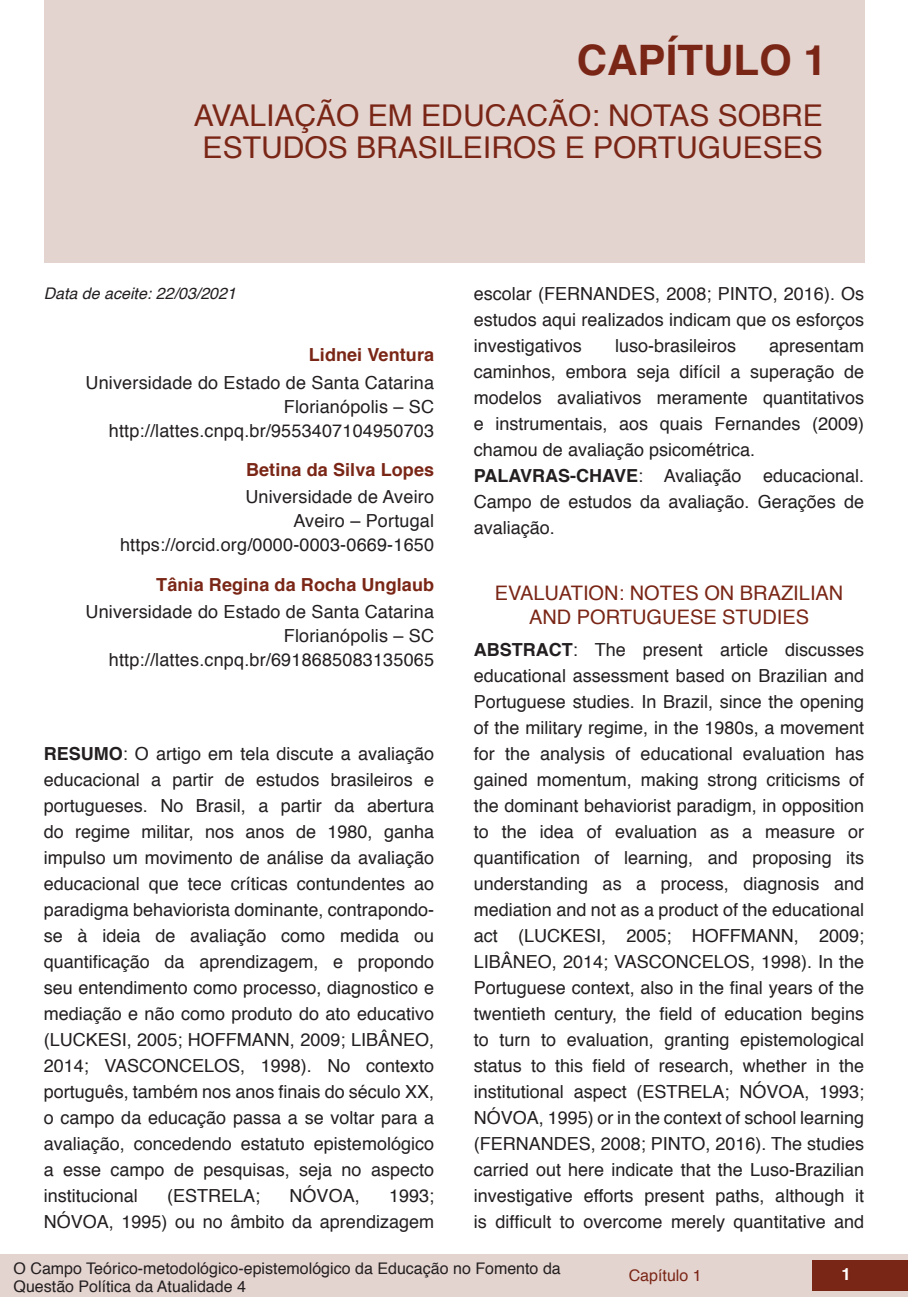
<style>
.page{position:relative;width:908px;height:1304px;background:#fff}
.page>*{position:absolute;margin:0;border:0;box-sizing:border-box;transform-origin:0 0}
.t1{font:700 42px "Helvetica";color:#7a2616}
.t2{font:30px/32px "Helvetica";color:#7a2616}
.t3{font:20px/24px "Helvetica";color:#7a2616;text-align:center}
.t4{font:18px/26px "Helvetica";color:#231f20;text-align:right}
.t5{font:700 18px "Helvetica";letter-spacing:.005em;color:#7a2616}
.t6{font:700 16.8px "Helvetica";color:#fff}
.t7{font:16px/18.2px "Helvetica";color:#231f20}
.t8{font:italic 16px "Helvetica";color:#231f20}
.t9{font:16px "Helvetica";color:#7a2616}
.s1{font-weight:700}
</style>
<div class="page">
<div style="left:0;top:1254px;width:906px;height:43px;background:#e4d4d0"></div>
<div style="left:812px;top:1261px;width:95px;height:30px;background:#7a2616"></div>
<div style="left:44px;top:0;width:819px;height:263px;background:#e4d4d0"></div>
<h1 class="t1" style="left:576px;top:26px;width:251px">CAPÍTULO 1</h1>
<h2 class="t2" style="left:194px;top:101px;width:630px">AVALIAÇÃO EM EDUCACÃO: NOTAS SOBRE<br>ESTUDOS BRASILEIROS E PORTUGUESES</h2>
<p class="t8" style="left:44px;top:280px;width:194px">Data de aceite: 22/03/2021</p>
<p class="t5" style="left:308px;top:341px;width:127px">Lidnei Ventura</p>
<p class="t4" style="left:85px;top:371px;width:350px;line-height:24px">Universidade do Estado de Santa Catarina<br>Florianópolis – SC http://lattes.cnpq.br/9553407104950703</p>
<p class="t5" style="left:246px;top:455px;width:189px">Betina da Silva Lopes</p>
<p class="t4" style="left:120px;top:486px;width:315px;line-height:24px">Universidade de Aveiro<br>Aveiro – Portugal https://orcid.org/0000-0003-0669-1650</p>
<p class="t5" style="left:156px;top:570px;width:279px">Tânia Regina da Rocha Unglaub</p>
<p class="t4" style="left:85px;top:600px;width:350px;line-height:24px">Universidade do Estado de Santa Catarina<br>Florianópolis – SC http://lattes.cnpq.br/6918685083135065</p>
<p class="t4" style="left:44px;top:741px;width:392px;text-align:justify"><span class="s1">RESUMO</span>: O artigo em tela discute a avaliação educacional a partir de estudos brasileiros e portugueses. No Brasil, a partir da abertura do regime militar, nos anos de 1980, ganha impulso um movimento de análise da avaliação educacional que tece críticas contundentes ao paradigma behaviorista dominante, contrapondo&shy;se à ideia de avaliação como medida ou quantificação da aprendizagem, e propondo seu entendimento como processo, diagnostico e mediação e não como produto do ato educativo (LUCKESI, 2005; HOFFMANN, 2009; LIBÂNEO, 2014; VASCONCELOS, 1998). No contexto português, também nos anos finais do século XX, o campo da educação passa a se voltar para a avaliação, concedendo estatuto epistemológico a esse campo de pesquisas, seja no aspecto institucional</p>
<p class="t4" style="left:167px;top:1183px;width:95px">(ESTRELA;</p>
<p class="t4" style="left:289px;top:1183px;width:72px">NÓVOA,</p>
<p class="t4" style="left:44px;top:1183px;width:392px">1993;<br>NÓVOA, 1995) ou no âmbito da aprendizagem</p>
<p class="t4" style="left:473px;top:281px;width:392px;text-align:justify">escolar (FERNANDES, 2008; PINTO, 2016). Os estudos aqui realizados indicam que os esforços investigativos</p>
<p class="t4" style="left:614px;top:333px;width:123px">luso-brasileiros</p>
<p class="t4" style="left:473px;top:333px;width:392px;text-align:left;text-indent:295px">apresentam caminhos, embora seja difícil a superação de modelos avaliativos meramente quantitativos e instrumentais, aos quais Fernandes (2009) chamou de avaliação psicométrica.<br><span class="s1">PALAVRAS-CHAVE</span>: Avaliação educacional.<br>Campo de estudos da avaliação. Gerações de avaliação.</p>
<p class="t3" style="left:494px;top:582px;width:350px">EVALUATION: NOTES ON BRAZILIAN<br>AND PORTUGUESE STUDIES</p>
<p class="t4" style="left:473px;top:637px;width:392px;text-align:justify"><span class="s1">ABSTRACT</span>: The present article discusses educational assessment based on Brazilian and Portuguese studies. In Brazil, since the opening of the military regime, in the 1980s, a movement for the analysis of educational evaluation has gained momentum, making strong criticisms of the dominant behaviorist paradigm, in opposition to the idea of evaluation as a measure or quantification of learning, and proposing its understanding as a process, diagnosis and mediation and not as a product of the educational act (LUCKESI, 2005; HOFFMANN, 2009; LIBÂNEO, 2014; VASCONCELOS, 1998). In the Portuguese context, also in the final years of the twentieth century, the field of education begins to turn to evaluation, granting epistemological status to this field of research, whether in the institutional aspect (ESTRELA; NÓVOA, 1993; NÓVOA, 1995) or in the context of school learning (FERNANDES, 2008; PINTO, 2016). The studies carried out here indicate that the Luso-Brazilian investigative efforts present paths, although it is difficult to overcome merely quantitative and</p>
<p class="t7" style="left:14px;top:1260px;width:548px">O Campo Teórico-metodológico-epistemológico da Educação no Fomento da<br>Questão Política da Atualidade 4</p>
<p class="t9" style="left:628px;top:1263px;width:74px">Capítulo 1</p>
<p class="t6" style="left:841px;top:1261px;width:11px">1</p>
</div>
